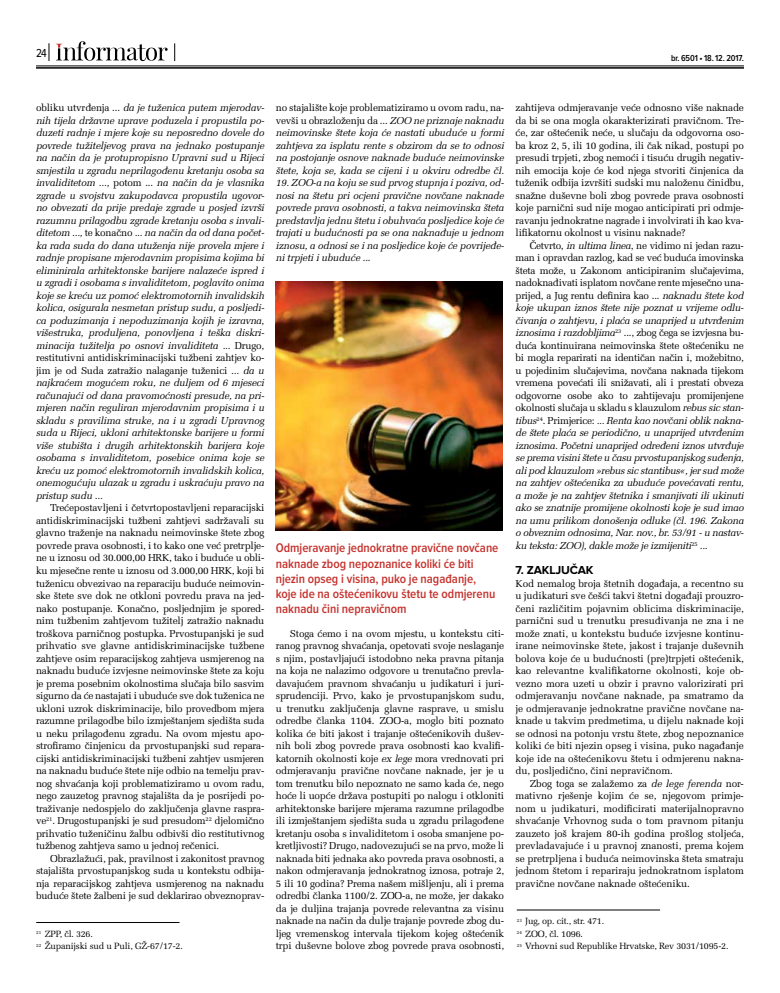
<style>
.page{position:relative;width:780px;height:993px;background:#fff}
.page>*{position:absolute;margin:0;border:0;box-sizing:border-box;transform-origin:0 0}
.t1{font:600 13px/15px "Proxima Nova Cond";letter-spacing:-.005em;color:#c5322d}
.t2{font:700 12px "Proxima Nova";letter-spacing:-.01em;color:#000}
.t3{font:12px "Proxima Nova Cond";color:#000}
.t4{font:10px/12.5px "Melior 1250";letter-spacing:-.02em;color:#000;text-align:justify}
.t5{font:italic 10px/12.5px "Melior 1250";letter-spacing:-.02em;color:#000;text-align:justify}
.t6{font:9px/12.5px "Melior 1250";letter-spacing:-.02em;color:#000}
.t7{font:600 9px "Proxima Nova Cond";letter-spacing:-.015em;color:#000}
.s1{font-style:normal}
.s2{font-style:italic}
</style>
<div class="page">
<hr style="left:36px;top:67px;width:708px;height:2px;background:#000">
<hr style="left:36px;top:66px;width:708px;height:1px;background:#000">
<svg style="left:174px;top:43px;width:1px;height:18px"></svg>
<svg style="left:49px;top:43px;width:1px;height:18px"></svg>
<svg style="left:56px;top:41px;width:112px;height:20px"></svg>
<img style="left:276px;top:281px;width:226px;height:249px">
<hr style="left:36px;top:922px;width:143px;height:1px;background:#000">
<hr style="left:516px;top:909px;width:144px;height:1px;background:#000">
<p class="t3" style="left:36px;top:47px;width:12px">24</p>
<p class="t7" style="left:671px;top:54px;width:74px">br. 6501 • 18. 12. 2017.</p>
<p class="t5" style="left:36px;top:101px;width:230px"><span class="s1">obliku utvrđenja ...</span> da je tuženica putem mjerodav&shy;nih tijela državne uprave poduzela i propustila po&shy;duzeti radnje i mjere koje su neposredno dovele do povrede tužiteljevog prava na jednako postupanje na način da je protupropisno Upravni sud u Rijeci smjestila u zgradu neprilagođenu kretanju osoba sa invaliditetom ..., <span class="s1">potom ...</span> na način da je vlasnika zgrade u svojstvu zakupodavca propustila ugovor&shy;no obvezati da prije predaje zgrade u posjed izvrši razumnu prilagodbu zgrade kretanju osoba s invali&shy;ditetom ..., <span class="s1">te konačno</span> ... na način da od dana počet&shy;ka rada suda do dana utuženja nije provela mjere i radnje propisane mjerodavnim propisima kojima bi eliminirala arhitektonske barijere nalazeće ispred i u zgradi i osobama s invaliditetom, poglavito onima koje se kreću uz pomoć elektromotornih invalidskih kolica, osigurala nesmetan pristup sudu, a posljedi&shy;ca poduzimanja i nepoduzimanja kojih je izravna, višestruka, produljena, ponovljena i teška diskri&shy;minacija tužitelja po osnovi invaliditeta ... <span class="s1">Drugo, restitutivni antidiskriminacijski tužbeni zahtjev ko&shy;jim je od Suda zatražio nalaganje tuženici</span> ... da u najkraćem mogućem roku, ne duljem od 6 mjeseci računajući od dana pravomoćnosti presude, na pri&shy;mjeren način reguliran mjerodavnim propisima i u skladu s pravilima struke, na i u zgradi Upravnog suda u Rijeci, ukloni arhitektonske barijere u formi više stubišta i drugih arhitektonskih barijera koje osobama s invaliditetom, posebice onima koje se kreću uz pomoć elektromotornih invalidskih kolica, onemogućuju ulazak u zgradu i uskraćuju pravo na pristup sudu ...</p>
<p class="t4" style="left:36px;top:501px;width:230px;text-indent:14px">Trećepostavljeni i četvrtopostavljeni reparacijski antidiskriminacijski tužbeni zahtjevi sadržavali su glavno traženje na naknadu neimovinske štete zbog povrede prava osobnosti, i to kako one već pretrplje&shy;ne u iznosu od 30.000,00 HRK, tako i buduće u obli&shy;ku mjesečne rente u iznosu od 3.000,00 HRK, koji bi tuženicu obvezivao na reparaciju buduće neimovin&shy;ske štete sve dok ne otkloni povredu prava na jed&shy;nako postupanje. Konačno, posljednjim je spored&shy;nim tužbenim zahtjevom tužitelj zatražio naknadu troškova parničnog postupka. Prvostupanjski je sud prihvatio sve glavne antidiskriminacijske tužbene zahtjeve osim reparacijskog zahtjeva usmjerenog na naknadu buduće izvjesne neimovinske štete za koju je prema posebnim okolnostima slučaja bilo sasvim sigurno da će nastajati i ubuduće sve dok tuženica ne ukloni uzrok diskriminacije, bilo provedbom mjera razumne prilagodbe bilo izmještanjem sjedišta suda u neku prilagođenu zgradu. Na ovom mjestu apo&shy;strofiramo činjenicu da prvostupanjski sud repara&shy;cijski antidiskriminacijski tužbeni zahtjev usmjeren na naknadu buduće štete nije odbio na temelju prav&shy;nog shvaćanja koji problematiziramo u ovom radu, nego zauzetog pravnog stajališta da je posrijedi po&shy;traživanje nedospjelo do zaključenja glavne raspra&shy;ve<sup>21</sup>. Drugostupanjski je sud presudom<sup>22</sup> djelomično prihvatio tuženičinu žalbu odbivši dio restitutivnog tužbenog zahtjeva samo u jednoj rečenici.</p>
<p class="t4" style="left:36px;top:851px;width:230px;text-indent:14px">Obrazlažući, pak, pravilnost i zakonitost pravnog stajališta prvostupanjskog suda u kontekstu odbija&shy;nja reparacijskog zahtjeva usmjerenog na naknadu buduće štete žalbeni je sud deklarirao obveznoprav-</p>
<p class="t6" style="left:36px;top:927px;width:148px"><sup>21</sup> ZPP, čl. 326.<br><sup>22</sup> Županijski sud u Puli, GŽ-67/17-2.</p>
<p class="t5" style="left:276px;top:101px;width:230px"><span class="s1">no stajalište koje problematiziramo u ovom radu, na&shy;vevši u obrazloženju da ...</span> ZOO ne priznaje naknadu neimovinske štete koja će nastati ubuduće u formi zahtjeva za isplatu rente s obzirom da se to odnosi na postojanje osnove naknade buduće neimovinske štete, koja se, kada se cijeni i u okviru odredbe čl.</p>
<p class="t5" style="left:276px;top:176px;width:230px">19. ZOO-a na koju se sud prvog stupnja i poziva, od&shy;nosi na štetu pri ocjeni pravične novčane naknade povrede prava osobnosti, a takva neimovinska šteta predstavlja jednu štetu i obuhvaća posljedice koje će trajati u budućnosti pa se ona naknađuje u jednom iznosu, a odnosi se i na posljedice koje će povrijeđe&shy;ni trpjeti i ubuduće <span class="s1">...</span></p>
<h1 class="t1" style="left:276px;top:541px;width:224px">Odmjeravanje jednokratne pravične novčane naknade zbog nepoznanice koliki će biti njezin opseg i visina, puko je nagađanje, koje ide na oštećenikovu štetu te odmjerenu naknadu čini nepravičnom</h1>
<p class="t4" style="left:276px;top:626px;width:230px;text-indent:14px">Stoga ćemo i na ovom mjestu, u kontekstu citi&shy;ranog pravnog shvaćanja, opetovati svoje neslaganje s njim, postavljajući istodobno neka pravna pitanja na koja ne nalazimo odgovore u trenutačno prevla&shy;davajućem pravnom shvaćanju u judikaturi i juri&shy;sprudenciji. Prvo, kako je prvostupanjskom sudu, u trenutku zaključenja glavne rasprave, u smislu odredbe članka 1104. ZOO-a, moglo biti poznato kolika će biti jakost i trajanje oštećenikovih dušev&shy;nih boli zbog povrede prava osobnosti kao kvalifi&shy;katornih okolnosti koje <span class="s2">ex lege</span> mora vrednovati pri odmjeravanju pravične novčane naknade, jer je u tom trenutku bilo nepoznato ne samo kada će, nego hoće li uopće država postupiti po nalogu i otkloniti arhitektonske barijere mjerama razumne prilagodbe ili izmještanjem sjedišta suda u zgradu prilagođene kretanju osoba s invaliditetom i osoba smanjene po&shy;kretljivosti? Drugo, nadovezujući se na prvo, može li naknada biti jednaka ako povreda prava osobnosti, a nakon odmjeravanja jednokratnog iznosa, potraje 2, 5 ili 10 godina? Prema našem mišljenju, ali i prema odredbi članka 1100/2. ZOO-a, ne može, jer dakako da je duljina trajanja povrede relevantna za visinu naknade na način da dulje trajanje povrede zbog du&shy;ljeg vremenskog intervala tijekom kojeg oštećenik trpi duševne bolove zbog povrede prava osobnosti,</p>
<p class="t4" style="left:515px;top:101px;width:230px">zahtijeva odmjeravanje veće odnosno više naknade da bi se ona mogla okarakterizirati pravičnom. Tre&shy;će, zar oštećenik neće, u slučaju da odgovorna oso&shy;ba kroz 2, 5, ili 10 godina, ili čak nikad, postupi po presudi trpjeti, zbog nemoći i tisuću drugih negativ&shy;nih emocija koje će kod njega stvoriti činjenica da tuženik odbija izvršiti sudski mu naloženu činidbu, snažne duševne boli zbog povrede prava osobnosti koje parnični sud nije mogao anticipirati pri odmje&shy;ravanju jednokratne nagrade i involvirati ih kao kva&shy;lifikatornu okolnost u visinu naknade?</p>
<p class="t5" style="left:515px;top:239px;width:230px;text-indent:14px"><span class="s1">Četvrto,</span> in ultima linea<span class="s1">, ne vidimo ni jedan razu&shy;man i opravdan razlog, kad se već buduća imovinska šteta može, u Zakonom anticipiranim slučajevima, nadoknađivati isplatom novčane rente mjesečno una&shy;prijed, a Jug rentu definira kao ...</span> naknadu štete kod koje ukupan iznos štete nije poznat u vrijeme odlu&shy;čivanja o zahtjevu, i plaća se unaprijed u utvrđenim iznosima i razdobljima<sup>23</sup> <span class="s1">..., zbog čega se izvjesna bu&shy;duća kontinuirana neimovinska štete oštećeniku ne bi mogla reparirati na identičan način i, možebitno, u pojedinim slučajevima, novčana naknada tijekom vremena povećati ili snižavati, ali i prestati obveza odgovorne osobe ako to zahtijevaju promijenjene okolnosti slučaja u skladu s klauzulom</span> rebus sic stan&shy;tibus<sup>24</sup><span class="s1">. Primjerice:</span> ... Renta kao novčani oblik nakna&shy;de štete plaća se periodično, u unaprijed utvrđenim iznosima. Početni unaprijed određeni iznos utvrđuje se prema visini štete u času prvostupanjskog suđenja, ali pod klauzulom »rebus sic stantibus«, jer sud može na zahtjev oštećenika za ubuduće povećavati rentu, a može je na zahtjev štetnika i smanjivati ili ukinuti ako se znatnije promijene okolnosti koje je sud imao na umu prilikom donošenja odluke (čl. 196. Zakona o obveznim odnosima, Nar. nov., br. 53/91 - u nastav&shy;ku teksta: ZOO), dakle može je izmijeniti<sup>25</sup> ...</p>
<p class="t2" style="left:515px;top:564px;width:80px">7. ZAKLJUČAK</p>
<p class="t4" style="left:515px;top:576px;width:230px">Kod nemalog broja štetnih događaja, a recentno su u judikaturi sve češći takvi štetni događaji prouzro&shy;čeni različitim pojavnim oblicima diskriminacije, parnični sud u trenutku presuđivanja ne zna i ne može znati, u kontekstu buduće izvjesne kontinu&shy;irane neimovinske štete, jakost i trajanje duševnih bolova koje će u budućnosti (pre)trpjeti oštećenik, kao relevantne kvalifikatorne okolnosti, koje ob&shy;vezno mora uzeti u obzir i pravno valorizirati pri odmjeravanju novčane naknade, pa smatramo da je odmjeravanje jednokratne pravične novčane na&shy;knade u takvim predmetima, u dijelu naknade koji se odnosi na potonju vrstu štete, zbog nepoznanice koliki će biti njezin opseg i visina, puko nagađanje koje ide na oštećenikovu štetu i odmjerenu nakna&shy;du, posljedično, čini nepravičnom.</p>
<p class="t4" style="left:515px;top:776px;width:230px;text-indent:14px">Zbog toga se zalažemo za <span class="s2">de lege ferenda</span> nor&shy;mativno rješenje kojim će se, njegovom primje&shy;nom u judikaturi, modificirati materijalnopravno shvaćanje Vrhovnog suda o tom pravnom pitanju zauzeto još krajem 80-ih godina prošlog stoljeća, prevladavajuće i u pravnoj znanosti, prema kojem se pretrpljena i buduća neimovinska šteta smatraju jednom štetom i repariraju jednokratnom isplatom pravične novčane naknade oštećeniku.</p>
<p class="t6" style="left:516px;top:914px;width:213px"><sup>23</sup> Jug, op. cit., str. 471.<br><sup>24</sup> ZOO, čl. 1096.<br><sup>25</sup> Vrhovni sud Republike Hrvatske, Rev 3031/1095-2.</p>
</div>
